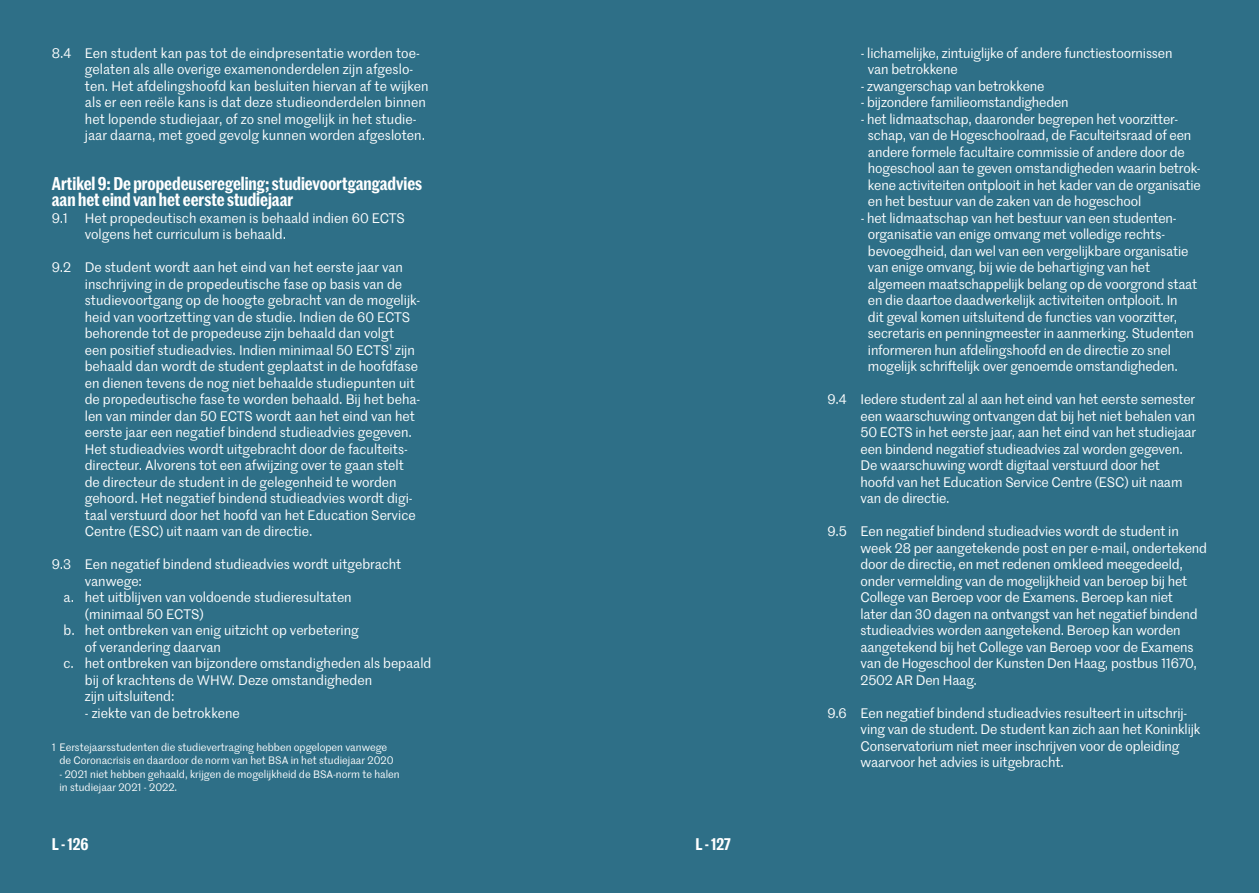
<style>
.page{position:relative;width:1259px;height:893px;background:#fff}
.page>*{position:absolute;margin:0;border:0;box-sizing:border-box;transform-origin:0 0}
.t1{font:600 18px/16.5px "Marr Sans Cond";color:#fff}
.t2{font:600 16.5px "Marr Sans Cond";color:#fff}
.t3{font:13.5px/16.5px "Marr Sans";letter-spacing:-.01em;color:#fff}
.t4{font:10.5px/13.5px "Marr Sans";color:#fff}
</style>
<div class="page">
<div style="left:0;top:0;width:629px;height:893px;background:#2e6f87"></div>
<div style="left:628px;top:0;width:631px;height:893px;background:#2e6f87"></div>
<p class="t3" style="left:85px;top:44px;width:345px;text-indent:-33px">8.4 Een student kan pas tot de eindpresentatie worden toe&shy;gelaten als alle overige examenonderdelen zijn afgeslo&shy;ten. Het afdelingshoofd kan besluiten hiervan af te wijken als er een reële kans is dat deze studieonderdelen binnen het lopende studiejaar, of zo snel mogelijk in het studie&shy;jaar daarna, met goed gevolg kunnen worden afgesloten.</p>
<h1 class="t1" style="left:52px;top:174px;width:372px">Artikel 9: De propedeuseregeling; studievoortgangadvies aan het eind van het eerste studiejaar</h1>
<p class="t3" style="left:85px;top:209px;width:321px;text-indent:-33px">9.1 Het propedeutisch examen is behaald indien 60 ECTS volgens het curriculum is behaald.</p>
<p class="t3" style="left:85px;top:259px;width:337px;text-indent:-33px">9.2 De student wordt aan het eind van het eerste jaar van inschrijving in de propedeutische fase op basis van de studievoortgang op de hoogte gebracht van de mogelijk&shy;heid van voortzetting van de studie. Indien de 60 ECTS behorende tot de propedeuse zijn behaald dan volgt<br>een positief studieadvies. Indien minimaal 50 ECTS<sup>1</sup> zijn behaald dan wordt de student geplaatst in de hoofdfase en dienen tevens de nog niet behaalde studiepunten uit de propedeutische fase te worden behaald. Bij het beha&shy;len van minder dan 50 ECTS wordt aan het eind van het eerste jaar een negatief bindend studieadvies gegeven.<br>Het studieadvies wordt uitgebracht door de faculteits&shy;directeur. Alvorens tot een afwijzing over te gaan stelt de directeur de student in de gelegenheid te worden gehoord. Het negatief bindend studieadvies wordt digi&shy;taal verstuurd door het hoofd van het Education Service Centre (ESC) uit naam van de directie.</p>
<p class="t3" style="left:52px;top:556px;width:351px">9.3 Een negatief bindend studieadvies wordt uitgebracht</p>
<p class="t3" style="left:85px;top:572px;width:59px">vanwege:</p>
<p class="t3" style="left:64px;top:589px;width:290px">a. het uitblijven van voldoende studieresultaten</p>
<p class="t3" style="left:85px;top:605px;width:120px">(minimaal 50 ECTS)</p>
<p class="t3" style="left:64px;top:622px;width:297px">b. het ontbreken van enig uitzicht op verbetering</p>
<p class="t3" style="left:85px;top:638px;width:138px">of verandering daarvan</p>
<p class="t3" style="left:64px;top:655px;width:369px">c. het ontbreken van bijzondere omstandigheden als bepaald</p>
<p class="t3" style="left:85px;top:671px;width:289px">bij of krachtens de WHW. Deze omstandigheden</p>
<p class="t3" style="left:85px;top:688px;width:91px">zijn uitsluitend:</p>
<p class="t3" style="left:85px;top:704px;width:156px">- ziekte van de betrokkene</p>
<p class="t4" style="left:59px;top:740px;width:335px;text-indent:-8px">1 Eerstejaarsstudenten die studievertraging hebben opgelopen vanwege de Coronacrisis en daardoor de norm van het BSA in het studiejaar 2020</p>
<p class="t4" style="left:59px;top:767px;width:342px">- 2021 niet hebben gehaald, krijgen de mogelijkheid de BSA-norm te halen in studiejaar 2021 - 2022.</p>
<p class="t2" style="left:52px;top:832px;width:38px">L - 126</p>
<p class="t2" style="left:695px;top:832px;width:37px">L - 127</p>
<p class="t3" style="left:868px;top:44px;width:306px;text-indent:-7px">- lichamelijke, zintuiglijke of andere functiestoornissen van betrokkene</p>
<p class="t3" style="left:860px;top:77px;width:185px">- zwangerschap van betrokkene</p>
<p class="t3" style="left:860px;top:94px;width:209px">- bijzondere familieomstandigheden</p>
<p class="t3" style="left:868px;top:110px;width:334px;text-indent:-7px">- het lidmaatschap, daaronder begrepen het voorzitter&shy;schap, van de Hogeschoolraad, de Faculteitsraad of een andere formele facultaire commissie of andere door de hogeschool aan te geven omstandigheden waarin betrok&shy;kene activiteiten ontplooit in het kader van de organisatie en het bestuur van de zaken van de hogeschool</p>
<p class="t3" style="left:868px;top:209px;width:331px;text-indent:-7px">- het lidmaatschap van het bestuur van een studenten&shy;organisatie van enige omvang met volledige rechts&shy;bevoegdheid, dan wel van een vergelijkbare organisatie van enige omvang, bij wie de behartiging van het algemeen maatschappelijk belang op de voorgrond staat en die daartoe daadwerkelijk activiteiten ontplooit. In<br>dit geval komen uitsluitend de functies van voorzitter, secretaris en penningmeester in aanmerking. Studenten informeren hun afdelingshoofd en de directie zo snel mogelijk schriftelijk over genoemde omstandigheden.</p>
<p class="t3" style="left:860px;top:391px;width:337px;text-indent:-33px">9.4 Iedere student zal al aan het eind van het eerste semester een waarschuwing ontvangen dat bij het niet behalen van 50 ECTS in het eerste jaar, aan het eind van het studiejaar een bindend negatief studieadvies zal worden gegeven.<br>De waarschuwing wordt digitaal verstuurd door het hoofd van het Education Service Centre (ESC) uit naam van de directie.</p>
<p class="t3" style="left:860px;top:523px;width:348px;text-indent:-33px">9.5 Een negatief bindend studieadvies wordt de student in week 28 per aangetekende post en per e-mail, ondertekend door de directie, en met redenen omkleed meegedeeld, onder vermelding van de mogelijkheid van beroep bij het College van Beroep voor de Examens. Beroep kan niet<br>later dan 30 dagen na ontvangst van het negatief bindend studieadvies worden aangetekend. Beroep kan worden aangetekend bij het College van Beroep voor de Examens van de Hogeschool der Kunsten Den Haag, postbus 11670, 2502 AR Den Haag.</p>
<p class="t3" style="left:860px;top:704px;width:341px;text-indent:-33px">9.6 Een negatief bindend studieadvies resulteert in uitschrij&shy;ving van de student. De student kan zich aan het Koninklijk Conservatorium niet meer inschrijven voor de opleiding waarvoor het advies is uitgebracht.</p>
</div>
